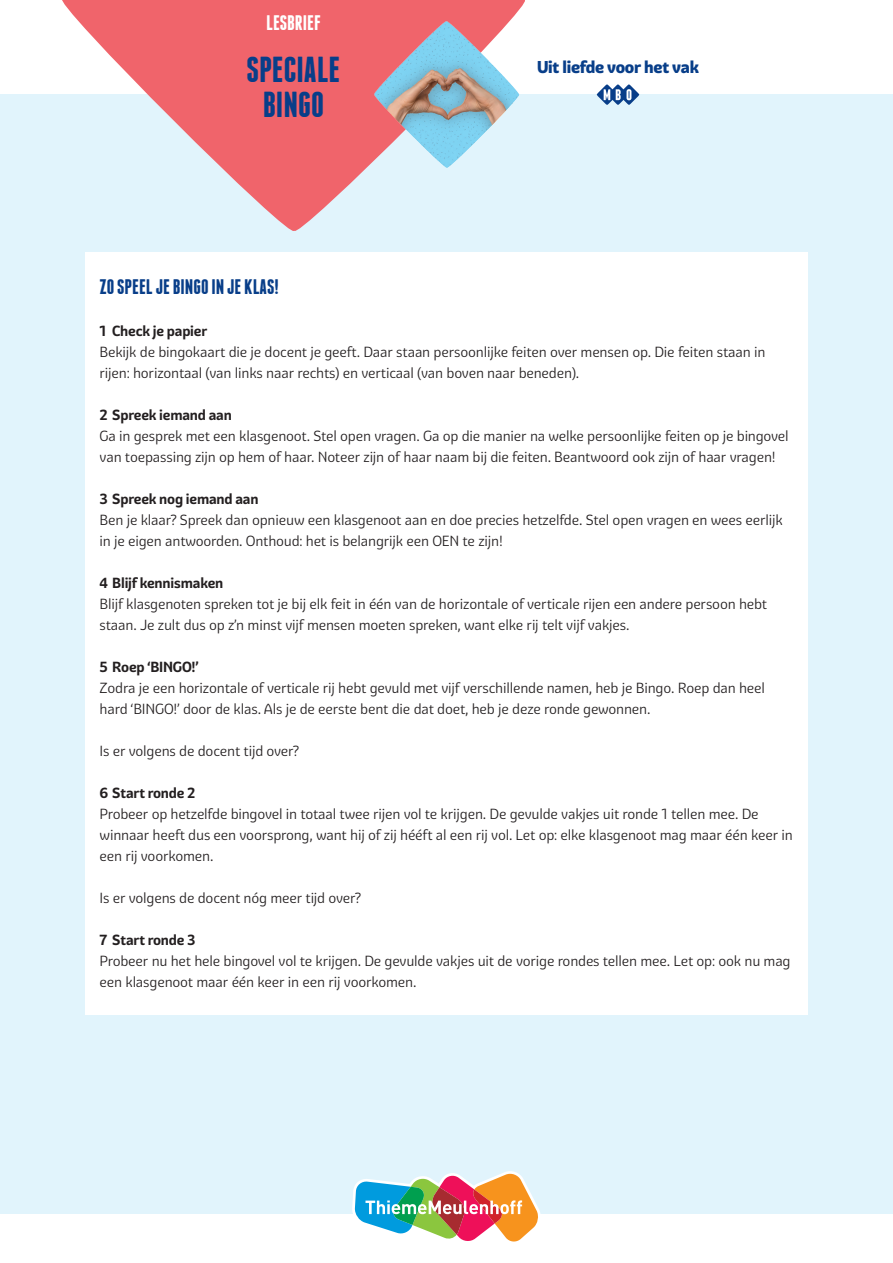
<style>
.page{position:relative;width:893px;height:1263px;background:#fff}
.page>*{position:absolute;margin:0;border:0;box-sizing:border-box;transform-origin:0 0}
.t1{font:700 36px/34.5px "Franchise";color:#083e89;text-align:center}
.t2{font:700 21px "Franchise";color:#083e89}
.t3{font:700 21px "Franchise";color:#fff}
.t4{font:800 16.65px "Graviola";letter-spacing:-.015em;color:#083e89}
.t5{font:14.25px/21px "Graviola";letter-spacing:-.015em;color:#231f20}
.t6{font:700 14.25px "Graviola";letter-spacing:-.015em;color:#231f20}
</style>
<div class="page">
<div style="left:0;top:94px;width:893px;height:1120px;background:#e1f4fc"></div>
<svg style="left:352px;top:1171px;width:189px;height:71px"></svg>
<svg style="left:62px;top:0;width:463px;height:231px;fill:#f0646b"></svg>
<svg style="left:596px;top:84px;width:44px;height:21px"></svg>
<img style="left:373px;top:21px;width:147px;height:147px">
<div style="left:85px;top:252px;width:723px;height:762px;background:#fff"></div>
<h2 class="t3" style="left:266px;top:13px;width:56px">LESBRIEF</h2>
<h1 class="t1" style="left:246px;top:52px;width:96px">SPECIALE<br>BINGO</h1>
<p class="t4" style="left:537px;top:56px;width:163px">Uit liefde voor het vak</p>
<h2 class="t2" style="left:100px;top:277px;width:181px">ZO SPEEL JE BINGO IN JE KLAS!</h2>
<p class="t6" style="left:100px;top:322px;width:109px">1 Check je papier</p>
<p class="t5" style="left:100px;top:342px;width:667px">Bekijk de bingokaart die je docent je geeft. Daar staan persoonlijke feiten over mensen op. Die feiten staan in rijen: horizontaal (van links naar rechts) en verticaal (van boven naar beneden).</p>
<p class="t6" style="left:100px;top:406px;width:134px">2 Spreek iemand aan</p>
<p class="t5" style="left:100px;top:426px;width:691px">Ga in gesprek met een klasgenoot. Stel open vragen. Ga op die manier na welke persoonlijke feiten op je bingovel van toepassing zijn op hem of haar. Noteer zijn of haar naam bij die feiten. Beantwoord ook zijn of haar vragen!</p>
<p class="t6" style="left:100px;top:490px;width:161px">3 Spreek nog iemand aan</p>
<p class="t5" style="left:100px;top:510px;width:685px">Ben je klaar? Spreek dan opnieuw een klasgenoot aan en doe precies hetzelfde. Stel open vragen en wees eerlijk in je eigen antwoorden. Onthoud: het is belangrijk een OEN te zijn!</p>
<p class="t6" style="left:100px;top:574px;width:125px">4 Blijf kennismaken</p>
<p class="t5" style="left:100px;top:594px;width:669px">Blijf klasgenoten spreken tot je bij elk feit in één van de horizontale of verticale rijen een andere persoon hebt staan. Je zult dus op z’n minst vijf mensen moeten spreken, want elke rij telt vijf vakjes.</p>
<p class="t6" style="left:100px;top:658px;width:101px">5 Roep ‘BINGO!’</p>
<p class="t5" style="left:100px;top:678px;width:667px">Zodra je een horizontale of verticale rij hebt gevuld met vijf verschillende namen, heb je Bingo. Roep dan heel hard ‘BINGO!’ door de klas. Als je de eerste bent die dat doet, heb je deze ronde gewonnen.</p>
<p class="t5" style="left:100px;top:741px;width:201px">Is er volgens de docent tijd over?</p>
<p class="t6" style="left:100px;top:784px;width:97px">6 Start ronde 2</p>
<p class="t5" style="left:100px;top:804px;width:695px">Probeer op hetzelfde bingovel in totaal twee rijen vol te krijgen. De gevulde vakjes uit ronde 1 tellen mee. De winnaar heeft dus een voorsprong, want hij of zij hééft al een rij vol. Let op: elke klasgenoot mag maar één keer in een rij voorkomen.</p>
<p class="t5" style="left:100px;top:888px;width:263px">Is er volgens de docent nóg meer tijd over?</p>
<p class="t6" style="left:100px;top:931px;width:97px">7 Start ronde 3</p>
<p class="t5" style="left:100px;top:951px;width:693px">Probeer nu het hele bingovel vol te krijgen. De gevulde vakjes uit de vorige rondes tellen mee. Let op: ook nu mag een klasgenoot maar één keer in een rij voorkomen.</p>
</div>
